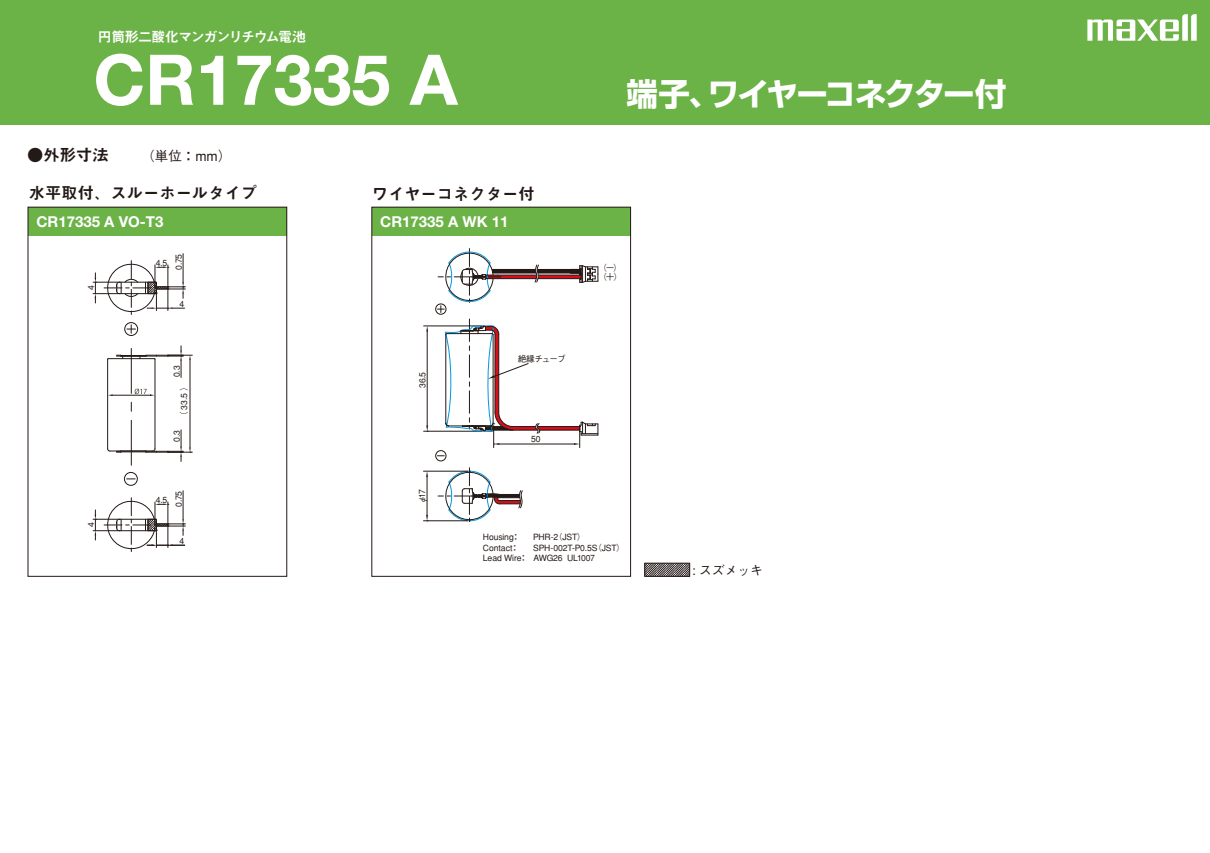
<style>
.page{position:relative;width:1210px;height:853px;background:#fff}
.page>*{position:absolute;margin:0;border:0;box-sizing:border-box;transform-origin:0 0}
.t1{font:700 70px "Helvetica Neue";color:#fff}
.t2{font:700 31.5px "Shin Go";letter-spacing:-.05em;color:#fff}
.t3{font:16.3px "Midashi Go MB31";color:#231916}
.t4{font:700 15px "Helvetica Neue";color:#fff}
.t5{font:14px "Midashi Go MB31";letter-spacing:-.07em;color:#fff}
.t6{font:500 12.8px "Gothic BBB";color:#231916}
.t7{font:500 8.6px/8.3px "Gothic BBB";letter-spacing:-.02em;color:#231916}
.s1{font-family:"Gothic BBB";font-weight:500;font-size:13.5px}
</style>
<div class="page">
<div style="left:28px;top:207px;width:259px;height:29px;background:#6bb247"></div>
<div style="left:372px;top:207px;width:259px;height:29px;background:#6bb247"></div>
<div style="left:372px;top:207px;width:259px;height:370px;border:1px solid #231816"></div>
<div style="left:28px;top:207px;width:259px;height:370px;border:1px solid #231816"></div>
<div style="left:0;top:0;width:1210px;height:124px;background:#6bb247"></div>
<svg style="left:1087px;top:14px;width:110px;height:27px"></svg>
<svg style="left:646px;top:565px;width:42px;height:10px"></svg>
<div style="left:644px;top:563px;width:46px;height:14px;border:1px solid #231816"></div>
<svg style="left:107px;top:345px;width:85px;height:120px"></svg>
<div style="left:124px;top:472px;width:13px;height:13px;border:1px solid #231916;border-radius:50%"></div>
<div style="left:125px;top:322px;width:13px;height:14px;border:1px solid #231916;border-radius:50%"></div>
<svg style="left:127px;top:325px;width:9px;height:8px"></svg>
<svg style="left:93px;top:491px;width:92px;height:61px"></svg>
<svg style="left:93px;top:254px;width:92px;height:61px"></svg>
<hr style="left:424px;top:326px;width:57px;height:1px;background:#231916">
<hr style="left:424px;top:431px;width:58px;height:1px;background:#231916">
<hr style="left:427px;top:332px;width:1px;height:93px;background:#231916">
<svg style="left:426px;top:326px;width:2px;height:6px"></svg>
<svg style="left:426px;top:425px;width:2px;height:7px"></svg>
<div style="left:436px;top:450px;width:10px;height:11px;border:1px solid #231816;border-radius:50%"></div>
<div style="left:436px;top:304px;width:10px;height:10px;border:1px solid #231816;border-radius:50%"></div>
<hr style="left:423px;top:471px;width:45px;height:1px;background:#231916">
<hr style="left:423px;top:521px;width:45px;height:1px;background:#231916">
<hr style="left:427px;top:477px;width:1px;height:38px;background:#231916">
<svg style="left:426px;top:471px;width:2px;height:6px"></svg>
<svg style="left:426px;top:515px;width:2px;height:7px"></svg>
<svg style="left:438px;top:468px;width:85px;height:54px"></svg>
<svg style="left:445px;top:319px;width:154px;height:129px"></svg>
<svg style="left:437px;top:249px;width:162px;height:64px"></svg>
<h3 class="t5" style="left:98px;top:29px;width:210px">円筒形二酸化マンガンリチウム電池</h3>
<h1 class="t1" style="left:93px;top:37px;width:366px">CR17335 A</h1>
<h3 class="t3" style="left:27px;top:145px;width:206px">●外形寸法　　<span class="s1">（単位：mm）</span></h3>
<h3 class="t3" style="left:29px;top:183px;width:230px">水平取付、スルーホールタイプ</h3>
<h3 class="t3" style="left:372px;top:184px;width:164px">ワイヤーコネクター付</h3>
<h3 class="t4" style="left:36px;top:212px;width:128px">CR17335 A VO-T3</h3>
<h3 class="t4" style="left:380px;top:212px;width:130px">CR17335 A WK 11</h3>
<p class="t7" style="left:87px;top:290px;width:6px;rotate:-90deg">4</p>
<p class="t7" style="left:156px;top:259px;width:13px">4.5</p>
<p class="t7" style="left:175px;top:270px;width:17px;rotate:-90deg">0.75</p>
<p class="t7" style="left:179px;top:300px;width:6px">4</p>
<h2 class="t2" style="left:627px;top:73px;width:382px">端子、ワイヤーコネクター付</h2>
<p class="t7" style="left:598px;top:264px;width:25px">（－）（＋）</p>
<p class="t7" style="left:87px;top:527px;width:6px;rotate:-90deg">4</p>
<p class="t7" style="left:173px;top:377px;width:13px;rotate:-90deg">0.3</p>
<p class="t7" style="left:180px;top:420px;width:40px;rotate:-90deg">（ 33.5 ）</p>
<p class="t7" style="left:173px;top:442px;width:13px;rotate:-90deg">0.3</p>
<p class="t7" style="left:156px;top:496px;width:13px">4.5</p>
<p class="t7" style="left:175px;top:507px;width:17px;rotate:-90deg">0.75</p>
<p class="t7" style="left:179px;top:537px;width:6px">4</p>
<p class="t7" style="left:418px;top:388px;width:18px;rotate:-90deg">36.5</p>
<p class="t7" style="left:418px;top:504px;width:17px;rotate:-90deg">φ17</p>
<p class="t7" style="left:518px;top:355px;width:49px">絶縁チューブ</p>
<p class="t7" style="left:531px;top:435px;width:11px">50</p>
<p class="t7" style="left:483px;top:533px;width:39px">Housing：</p>
<p class="t7" style="left:533px;top:533px;width:54px">PHR-2（JST）</p>
<p class="t7" style="left:483px;top:544px;width:38px">Contact：</p>
<p class="t7" style="left:483px;top:543px;width:143px;line-height:10.3px;text-indent:50px">SPH-002T-P0.5S（JST）<br>Lead Wire： AWG26 UL1007</p>
<h3 class="t6" style="left:692px;top:562px;width:72px">: スズメッキ</h3>
</div>
